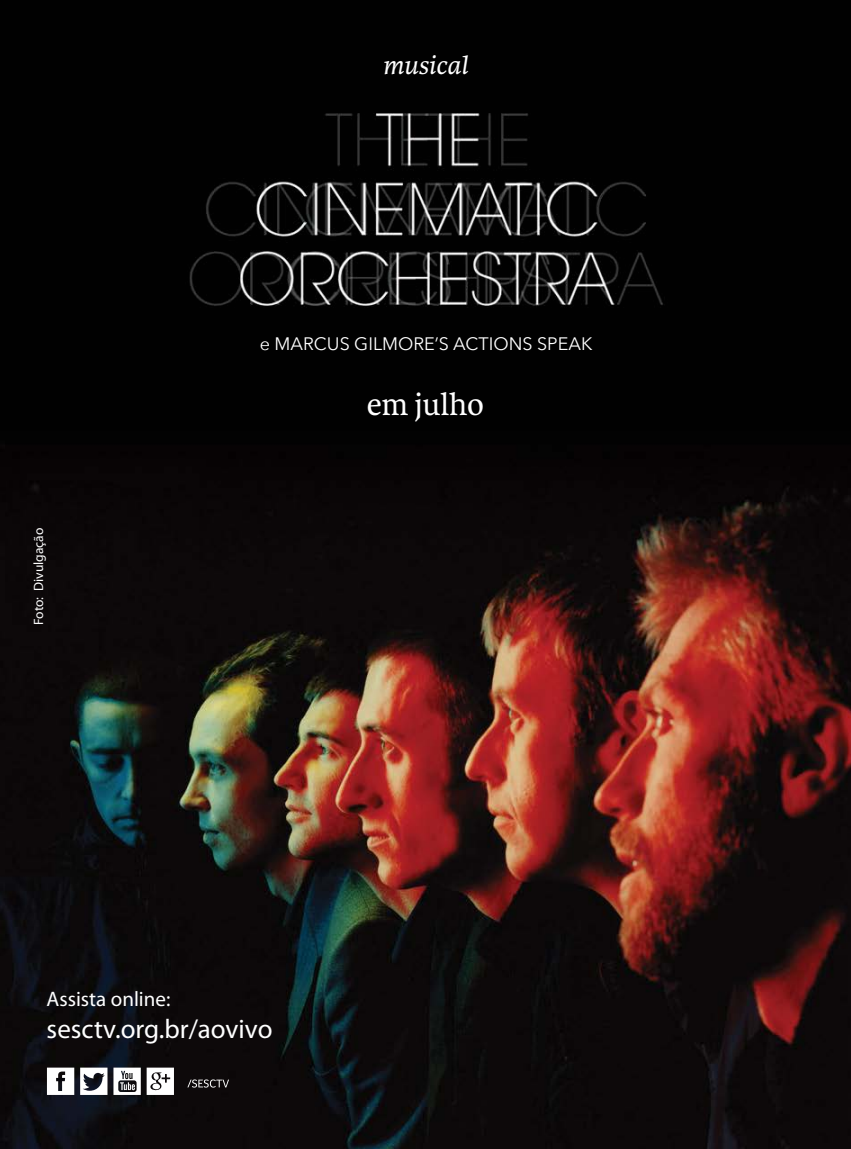
<style>
.page{position:relative;width:851px;height:1149px;background:#fff}
.page>*{position:absolute;margin:0;border:0;box-sizing:border-box;transform-origin:0 0}
.t1{font:33px "Karmina";color:#fff}
.t2{font:27px "Myriad Pro";color:#fff}
.t3{font:italic 27px "Karmina";color:#fff}
.t4{font:21px "Myriad Pro";color:#fff}
.t5{font:18px "Avenir Next";color:#fff}
.t6{font:13.5px "Myriad Pro";color:#fff}
</style>
<div class="page">
<img style="left:0;top:0;width:850px;height:1148px">
<svg style="left:47px;top:1067px;width:27px;height:27px"></svg>
<svg style="left:187px;top:1079px;width:42px;height:8px"></svg>
<svg style="left:80px;top:1067px;width:27px;height:27px"></svg>
<svg style="left:113px;top:1067px;width:28px;height:27px"></svg>
<svg style="left:147px;top:1067px;width:27px;height:27px"></svg>
<h2 class="t3" style="left:382px;top:51px;width:87px">musical</h2>
<p class="t5" style="left:260px;top:329px;width:334px">e MARCUS GILMORE’S ACTIONS SPEAK</p>
<p class="t6" style="left:30px;top:624px;width:99px;rotate:-90deg">Foto: Divulgação</p>
<h1 class="t1" style="left:367px;top:386px;width:119px">em julho</h1>
<p class="t4" style="left:47px;top:985px;width:125px">Assista online:</p>
<h2 class="t2" style="left:47px;top:1012px;width:227px">sesctv.org.br/aovivo</h2>
</div>
